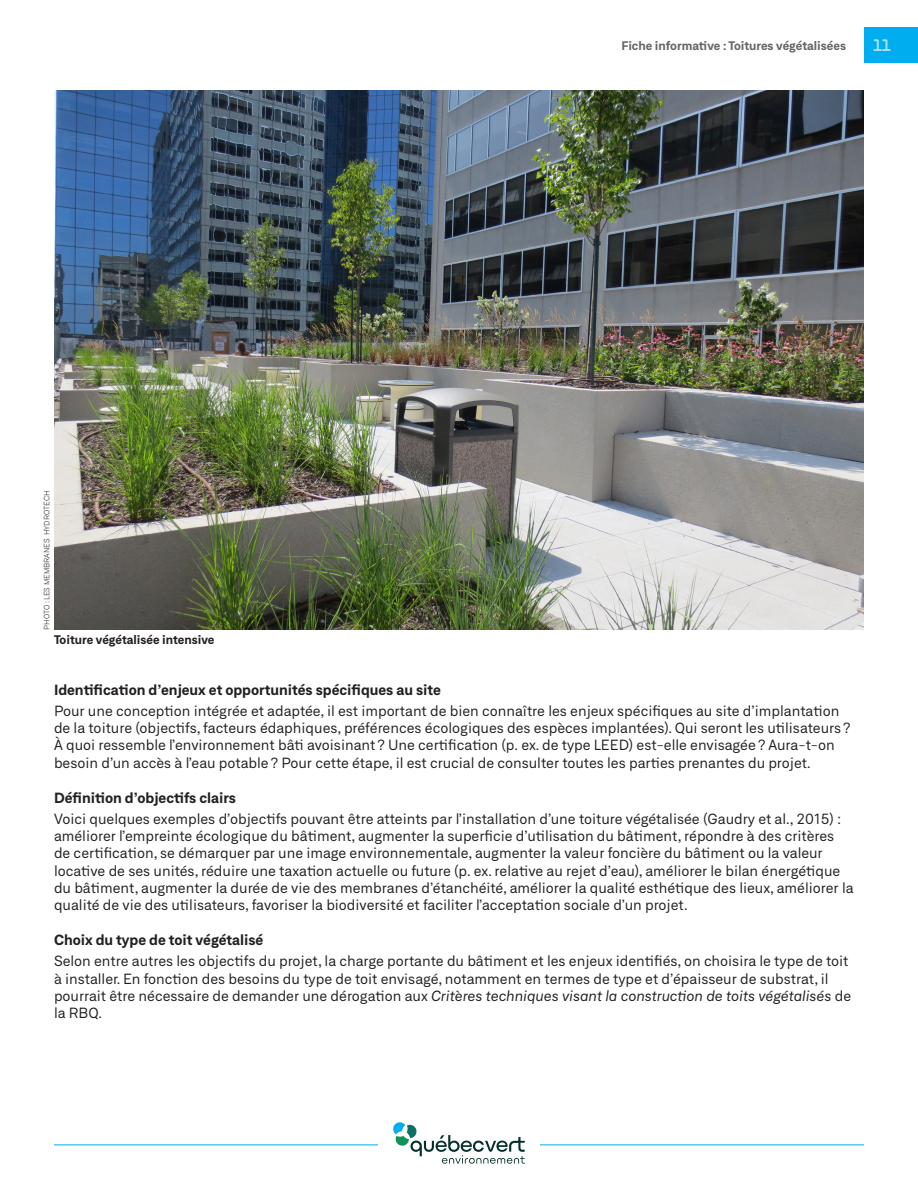
<style>
.page{position:relative;width:918px;height:1188px;background:#fff}
.page>*{position:absolute;margin:0;border:0;box-sizing:border-box;transform-origin:0 0}
.t1{font:700 15px "Ulm Grotesk";color:#aae0f9}
.Courant{font:14.25px/17.1px "Neufile Grotesk";color:#231f20}
.Courant_Bold{font:700 14.25px "Neufile Grotesk";color:#231f20}
.t2{font:700 12px "Neufile Grotesk";color:#666}
.Vignette{font:700 12px "Neufile Grotesk";color:#231f20}
.Credit_Photo{font:300 7.5px "Neufile Grotesk";color:#231f20}
.s1{font-style:italic}
</style>
<div class="page">
<img style="left:54px;top:90px;width:810px;height:540px">
<hr style="left:54px;top:1144px;width:324px;height:1px;background:#00aeef">
<hr style="left:540px;top:1144px;width:324px;height:1px;background:#00aeef">
<svg style="left:393px;top:1122px;width:132px;height:42px"></svg>
<div style="left:864px;top:27px;width:54px;height:36px;background:#00aeef"></div>
<p class="Credit_Photo" style="left:42px;top:630px;width:141px;rotate:-90deg">PHOTO : LES MEMBRANES HYDROTECH</p>
<p class="Vignette" style="left:54px;top:631px;width:162px">Toiture végétalisée intensive</p>
<p class="t2" style="left:621px;top:38px;width:226px">Fiche informative : Toitures végétalisées</p>
<p class="t1" style="left:873px;top:36px;width:19px">11</p>
<p class="Courant_Bold" style="left:54px;top:680px;width:388px">Identification d’enjeux et opportunités spécifiques au site</p>
<p class="Courant" style="left:54px;top:702px;width:799px">Pour une conception intégrée et adaptée, il est important de bien connaître les enjeux spécifiques au site d’implantation de la toiture (objectifs, facteurs édaphiques, préférences écologiques des espèces implantées). Qui seront les utilisateurs?<br>À quoi ressemble l’environnement bâti avoisinant? Une certification (p. ex. de type LEED) est-elle envisagée? Aura-t-on besoin d’un accès à l’eau potable? Pour cette étape, il est crucial de consulter toutes les parties prenantes du projet.</p>
<p class="Courant_Bold" style="left:54px;top:788px;width:183px">Définition d’objectifs clairs</p>
<p class="Courant" style="left:54px;top:810px;width:801px">Voici quelques exemples d’objectifs pouvant être atteints par l’installation d’une toiture végétalisée (Gaudry et al., 2015) : améliorer l’empreinte écologique du bâtiment, augmenter la superficie d’utilisation du bâtiment, répondre à des critères de certification, se démarquer par une image environnementale, augmenter la valeur foncière du bâtiment ou la valeur locative de ses unités, réduire une taxation actuelle ou future (p. ex. relative au rejet d’eau), améliorer le bilan énergétique du bâtiment, augmenter la durée de vie des membranes d’étanchéité, améliorer la qualité esthétique des lieux, améliorer la qualité de vie des utilisateurs, favoriser la biodiversité et faciliter l’acceptation sociale d’un projet.</p>
<p class="Courant_Bold" style="left:54px;top:930px;width:211px">Choix du type de toit végétalisé</p>
<p class="Courant" style="left:54px;top:952px;width:799px">Selon entre autres les objectifs du projet, la charge portante du bâtiment et les enjeux identifiés, on choisira le type de toit à installer. En fonction des besoins du type de toit envisagé, notamment en termes de type et d’épaisseur de substrat, il pourrait être nécessaire de demander une dérogation aux <span class="s1">Critères techniques visant la construction de toits végétalisés</span> de la RBQ.</p>
</div>
